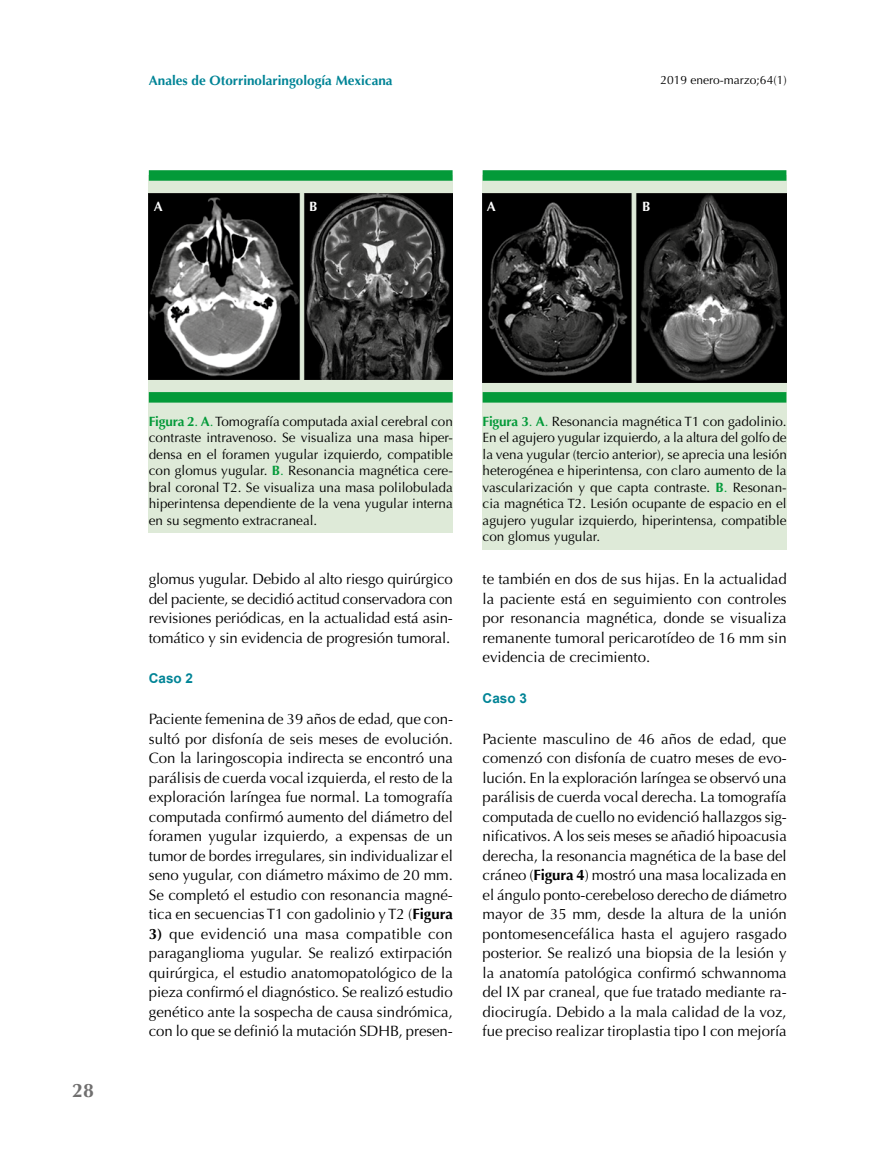
<style>
.page{position:relative;width:893px;height:1149px;background:#fff}
.page>*{position:absolute;margin:0;border:0;box-sizing:border-box;transform-origin:0 0}
.t1{font:700 19.5px "Optima";color:#706f6f}
.t2{font:15px/19.5px "Optima";color:#000;text-align:justify}
.t3{font:13.5px/16.5px "Optima";color:#000;text-align:justify}
.t4{font:700 13.5px "Optima";color:#008496}
.t5{font:700 13.5px "Arial";color:#008496}
.t6{font:700 13.5px "Optima";color:#fff}
.t7{font:12px "Optima";color:#000}
.s1{font-weight:700;color:#039a39}
.s2{color:#039a39}
.s3{font-weight:700}
</style>
<div class="page">
<div style="left:149px;top:175px;width:304px;height:358px;background:#deead8"></div>
<div style="left:149px;top:392px;width:304px;height:10px;background:#039a39"></div>
<div style="left:149px;top:170px;width:304px;height:11px;background:#039a39"></div>
<img style="left:149px;top:193px;width:304px;height:186px">
<div style="left:483px;top:175px;width:304px;height:374px;background:#deead8"></div>
<div style="left:483px;top:392px;width:303px;height:10px;background:#039a39"></div>
<div style="left:483px;top:170px;width:303px;height:11px;background:#039a39"></div>
<img style="left:483px;top:193px;width:303px;height:189px">
<p class="t4" style="left:149px;top:73px;width:245px">Anales de Otorrinolaringología Mexicana</p>
<p class="t6" style="left:154px;top:199px;width:11px">A</p>
<p class="t6" style="left:309px;top:199px;width:10px">B</p>
<p class="t7" style="left:661px;top:73px;width:128px">2019 enero-marzo;64(1)</p>
<p class="t6" style="left:487px;top:199px;width:11px">A</p>
<p class="t6" style="left:642px;top:199px;width:10px">B</p>
<h1 class="t1" style="left:72px;top:1079px;width:23px">28</h1>
<p class="t3" style="left:149px;top:413px;width:306px"><span class="s1">Figura 2</span><span class="s2">.</span> <span class="s1">A</span><span class="s2">.</span>Tomografía computada axial cerebral con contraste intravenoso. Se visualiza una masa hiper&shy;densa en el foramen yugular izquierdo, compatible con glomus yugular. <span class="s1">B</span><span class="s2">.</span> Resonancia magnética cere&shy;bral coronal T2. Se visualiza una masa polilobulada hiperintensa dependiente de la vena yugular interna en su segmento extracraneal.</p>
<p class="t2" style="left:149px;top:569px;width:306px">glomus yugular. Debido al alto riesgo quirúrgico del paciente, se decidió actitud conservadora con revisiones periódicas, en la actualidad está asin&shy;tomático y sin evidencia de progresión tumoral.</p>
<p class="t5" style="left:149px;top:669px;width:46px">Caso 2</p>
<p class="t2" style="left:149px;top:709px;width:306px">Paciente femenina de 39 años de edad, que con&shy;sultó por disfonía de seis meses de evolución.<br>Con la laringoscopia indirecta se encontró una parálisis de cuerda vocal izquierda, el resto de la exploración laríngea fue normal. La tomografía computada confirmó aumento del diámetro del foramen yugular izquierdo, a expensas de un tumor de bordes irregulares, sin individualizar el seno yugular, con diámetro máximo de 20 mm.<br>Se completó el estudio con resonancia magné&shy;tica en secuencias T1 con gadolinio y T2 (<span class="s3">Figura</span></p>
<p class="t2" style="left:149px;top:923px;width:306px"><span class="s3">3)</span> que evidenció una masa compatible con paraganglioma yugular. Se realizó extirpación quirúrgica, el estudio anatomopatológico de la pieza confirmó el diagnóstico. Se realizó estudio genético ante la sospecha de causa sindrómica, con lo que se definió la mutación SDHB, presen-</p>
<p class="t3" style="left:483px;top:413px;width:306px"><span class="s1">Figura 3</span><span class="s2">.</span> <span class="s1">A</span><span class="s2">.</span> Resonancia magnética T1 con gadolinio.<br>En el agujero yugular izquierdo, a la altura del golfo de la vena yugular (tercio anterior), se aprecia una lesión heterogénea e hiperintensa, con claro aumento de la vascularización y que capta contraste. <span class="s1">B</span><span class="s2">.</span> Resonan&shy;cia magnética T2. Lesión ocupante de espacio en el agujero yugular izquierdo, hiperintensa, compatible con glomus yugular.</p>
<p class="t2" style="left:483px;top:569px;width:306px">te también en dos de sus hijas. En la actualidad la paciente está en seguimiento con controles por resonancia magnética, donde se visualiza remanente tumoral pericarotídeo de 16 mm sin evidencia de crecimiento.</p>
<p class="t5" style="left:483px;top:689px;width:46px">Caso 3</p>
<p class="t2" style="left:483px;top:728px;width:306px">Paciente masculino de 46 años de edad, que comenzó con disfonía de cuatro meses de evo&shy;lución. En la exploración laríngea se observó una parálisis de cuerda vocal derecha. La tomografía computada de cuello no evidenció hallazgos sig&shy;nificativos. A los seis meses se añadió hipoacusia derecha, la resonancia magnética de la base del cráneo (<span class="s3">Figura 4</span>) mostró una masa localizada en el ángulo ponto-cerebeloso derecho de diámetro mayor de 35 mm, desde la altura de la unión pontomesencefálica hasta el agujero rasgado posterior. Se realizó una biopsia de la lesión y la anatomía patológica confirmó schwannoma del IX par craneal, que fue tratado mediante ra&shy;diocirugía. Debido a la mala calidad de la voz, fue preciso realizar tiroplastia tipo I con mejoría</p>
</div>
